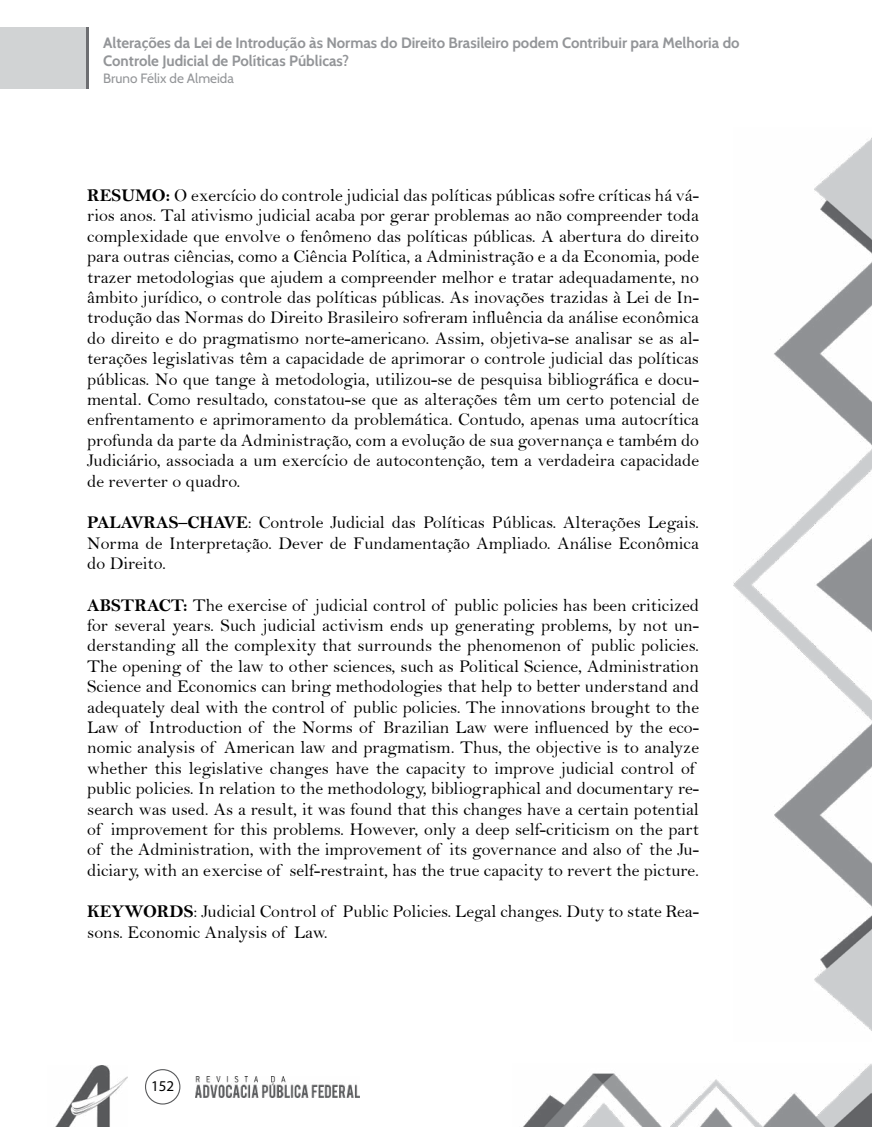
<style>
.page{position:relative;width:872px;height:1127px;background:#fff}
.page>*{position:absolute;margin:0;border:0;box-sizing:border-box;transform-origin:0 0}
.t1{font:18px/20.4px "Bell";color:#000;text-align:justify}
.t2{font:700 15px/18px "Cabin";color:#939598}
.t3{font:15px "Myriad Pro";color:#000}
.t4{font:13.5px "Cabin";color:#939598}
.s1{font-family:"Bell MT Bold"}
</style>
<div class="page">
<img style="left:55px;top:1066px;width:72px;height:61px">
<div style="left:145px;top:1069px;width:35px;height:35px;border:1px solid #58595b;border-radius:50%"></div>
<img style="left:195px;top:1076px;width:164px;height:21px">
<img style="left:523px;top:1064px;width:349px;height:63px">
<img style="left:733px;top:137px;width:139px;height:894px">
<hr style="left:85px;top:28px;width:3px;height:61px;background:#6d6e71">
<div style="left:0;top:28px;width:85px;height:61px;background:#d1d3d4"></div>
<p class="t2" style="left:103px;top:34px;width:638px">Alterações da Lei de Introdução às Normas do Direito Brasileiro podem Contribuir para Melhoria do<br>Controle Judicial de Políticas Públicas?</p>
<p class="t4" style="left:103px;top:70px;width:132px">Bruno Félix de Almeida</p>
<p class="t1" style="left:87px;top:185px;width:613px"><span class="s1">RESUMO:</span> O exercício do controle judicial das políticas públicas sofre críticas há vá&shy;rios anos. Tal ativismo judicial acaba por gerar problemas ao não compreender toda complexidade que envolve o fenômeno das políticas públicas. A abertura do direito para outras ciências, como a Ciência Política, a Administração e a da Economia, pode trazer metodologias que ajudem a compreender melhor e tratar adequadamente, no âmbito jurídico, o controle das políticas públicas. As inovações trazidas à Lei de In&shy;trodução das Normas do Direito Brasileiro sofreram influência da análise econômica do direito e do pragmatismo norte-americano. Assim, objetiva-se analisar se as al&shy;terações legislativas têm a capacidade de aprimorar o controle judicial das políticas públicas. No que tange à metodologia, utilizou-se de pesquisa bibliográfica e docu&shy;mental. Como resultado, constatou-se que as alterações têm um certo potencial de enfrentamento e aprimoramento da problemática. Contudo, apenas uma autocrítica profunda da parte da Administração, com a evolução de sua governança e também do Judiciário, associada a um exercício de autocontenção, tem a verdadeira capacidade de reverter o quadro.</p>
<p class="t1" style="left:87px;top:512px;width:613px"><span class="s1">PALAVRAS–CHAVE</span>: Controle Judicial das Políticas Públicas. Alterações Legais.<br>Norma de Interpretação. Dever de Fundamentação Ampliado. Análise Econômica do Direito.</p>
<p class="t1" style="left:87px;top:595px;width:613px;text-align:left"><span class="s1">ABSTRACT:</span> The exercise of judicial control of public policies has been criticized for several years. Such judicial activism ends up generating problems, by not un&shy;derstanding all the complexity that surrounds the phenomenon of public policies.<br>The opening of the law to other sciences, such as Political Science, Administration Science and Economics can bring methodologies that help to better understand and adequately deal with the control of public policies. The innovations brought to the Law of Introduction of the Norms of Brazilian Law were influenced by the eco&shy;nomic analysis of American law and pragmatism. Thus, the objective is to analyze whether this legislative changes have the capacity to improve judicial control of public policies. In relation to the methodology, bibliographical and documentary re&shy;search was used. As a result, it was found that this changes have a certain potential of improvement for this problems. However, only a deep self-criticism on the part of the Administration, with the improvement of its governance and also of the Ju&shy;diciary, with an exercise of self-restraint, has the true capacity to revert the picture.</p>
<p class="t1" style="left:87px;top:901px;width:613px"><span class="s1">KEYWORDS</span>: Judicial Control of Public Policies. Legal changes. Duty to state Rea&shy;sons. Economic Analysis of Law.</p>
<p class="t3" style="left:151px;top:1077px;width:25px">152</p>
</div>
